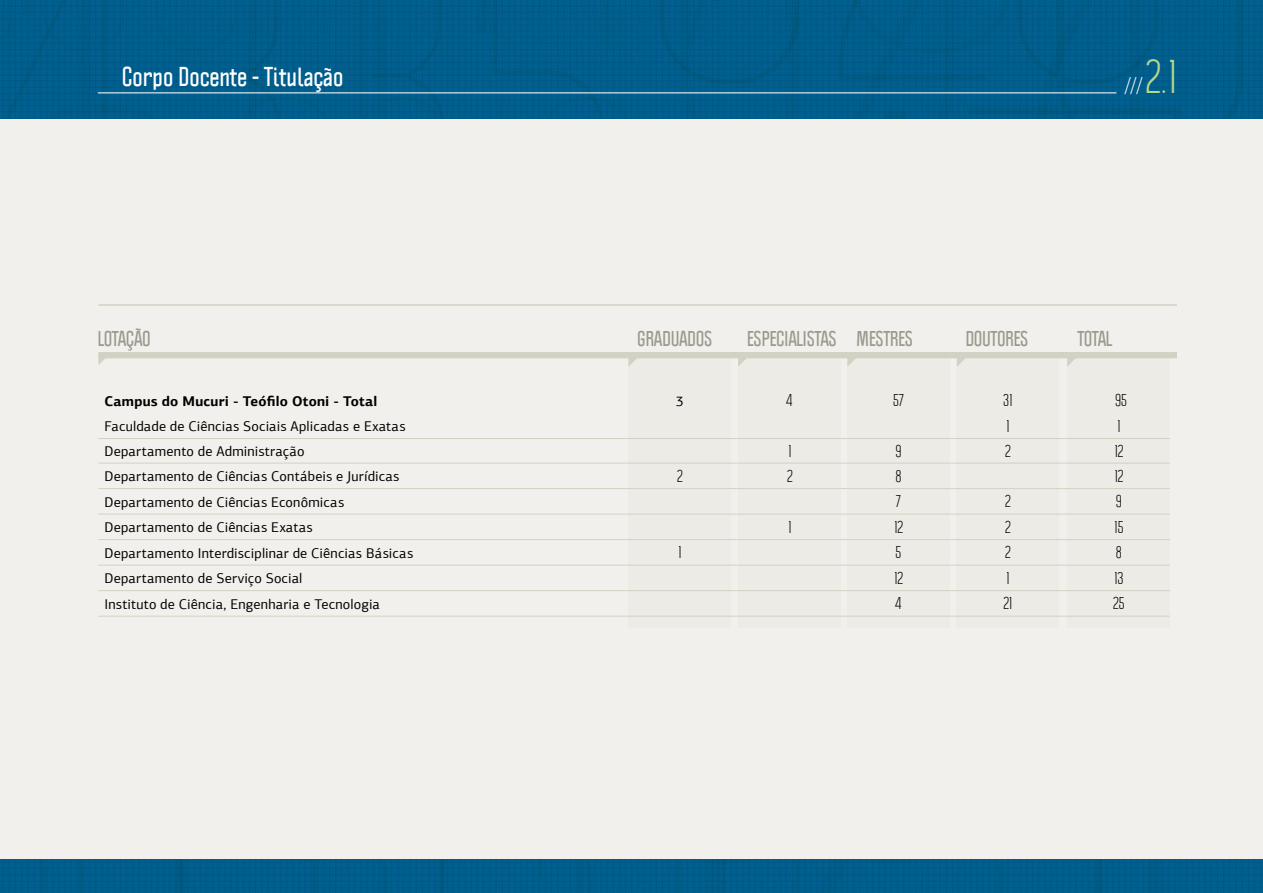
<style>
.page{position:relative;width:1263px;height:893px;background:#fff}
.page>*{position:absolute;margin:0;border:0;box-sizing:border-box;transform-origin:0 0}
.t1{font:43.35px "Politica";color:#b4d88b}
.t2{font:700 24px "Politica";color:#fff}
.t3{font:700 18.75px "Politica";letter-spacing:-.02em;color:#9c9a8e}
.t4{font:18.6px "Politica";color:#fff}
.t5{font:15.6px "Politica";color:#000}
.t6{font:14.1px "PF Agora Sans Pro";letter-spacing:.015em;color:#000}
.t7{font:700 14.1px "PF Agora Sans Pro";letter-spacing:.015em;color:#000}
</style>
<div class="page">
<div style="left:0;top:118px;width:1263px;height:775px;background:#f2f0ec"></div>
<div style="left:0;top:860px;width:1263px;height:33px;background:#005e8c"></div>
<div style="left:629px;top:352px;width:102px;height:275px;background:#ebe9e3"></div>
<div style="left:738px;top:352px;width:102px;height:275px;background:#ebe9e3"></div>
<div style="left:847px;top:352px;width:103px;height:275px;background:#ebe9e3"></div>
<div style="left:957px;top:352px;width:102px;height:275px;background:#ebe9e3"></div>
<div style="left:1068px;top:352px;width:102px;height:275px;background:#ebe9e3"></div>
<svg style="left:847px;top:358px;width:9px;height:8px"></svg>
<svg style="left:628px;top:358px;width:9px;height:9px"></svg>
<svg style="left:957px;top:358px;width:9px;height:8px"></svg>
<svg style="left:738px;top:358px;width:9px;height:8px"></svg>
<svg style="left:1067px;top:358px;width:9px;height:9px"></svg>
<div style="left:0;top:0;width:1263px;height:118px;background:#005e8c"></div>
<hr style="left:98px;top:92px;width:1018px;height:1px;background:#fff">
<hr style="left:98px;top:304px;width:1079px;height:2px;background:#d3d1c3">
<svg style="left:98px;top:358px;width:12px;height:7px"></svg>
<div style="left:98px;top:352px;width:1079px;height:6px;background:#d3d1c3"></div>
<hr style="left:98px;top:438px;width:531px;height:1px;background:#d3d1c3">
<hr style="left:629px;top:438px;width:102px;height:1px;background:#d3d1c3">
<hr style="left:740px;top:438px;width:100px;height:1px;background:#d3d1c3">
<hr style="left:847px;top:438px;width:103px;height:1px;background:#d3d1c3">
<hr style="left:957px;top:438px;width:102px;height:1px;background:#d3d1c3">
<hr style="left:1068px;top:438px;width:102px;height:1px;background:#d3d1c3">
<hr style="left:98px;top:463px;width:531px;height:1px;background:#d3d1c3">
<hr style="left:629px;top:463px;width:102px;height:1px;background:#d3d1c3">
<hr style="left:740px;top:463px;width:100px;height:1px;background:#d3d1c3">
<hr style="left:847px;top:463px;width:103px;height:1px;background:#d3d1c3">
<hr style="left:957px;top:463px;width:102px;height:1px;background:#d3d1c3">
<hr style="left:1068px;top:463px;width:102px;height:1px;background:#d3d1c3">
<hr style="left:98px;top:488px;width:531px;height:1px;background:#d3d1c3">
<hr style="left:629px;top:488px;width:102px;height:1px;background:#d3d1c3">
<hr style="left:740px;top:488px;width:100px;height:1px;background:#d3d1c3">
<hr style="left:847px;top:488px;width:103px;height:1px;background:#d3d1c3">
<hr style="left:957px;top:488px;width:102px;height:1px;background:#d3d1c3">
<hr style="left:1068px;top:488px;width:102px;height:1px;background:#d3d1c3">
<hr style="left:98px;top:514px;width:531px;height:1px;background:#d3d1c3">
<hr style="left:629px;top:514px;width:102px;height:1px;background:#d3d1c3">
<hr style="left:740px;top:514px;width:100px;height:1px;background:#d3d1c3">
<hr style="left:847px;top:514px;width:103px;height:1px;background:#d3d1c3">
<hr style="left:957px;top:514px;width:102px;height:1px;background:#d3d1c3">
<hr style="left:1068px;top:514px;width:102px;height:1px;background:#d3d1c3">
<hr style="left:98px;top:539px;width:531px;height:1px;background:#d3d1c3">
<hr style="left:629px;top:539px;width:102px;height:1px;background:#d3d1c3">
<hr style="left:740px;top:539px;width:100px;height:1px;background:#d3d1c3">
<hr style="left:847px;top:539px;width:103px;height:1px;background:#d3d1c3">
<hr style="left:957px;top:539px;width:102px;height:1px;background:#d3d1c3">
<hr style="left:1068px;top:539px;width:102px;height:1px;background:#d3d1c3">
<hr style="left:98px;top:565px;width:531px;height:1px;background:#d3d1c3">
<hr style="left:629px;top:565px;width:102px;height:1px;background:#d3d1c3">
<hr style="left:740px;top:565px;width:100px;height:1px;background:#d3d1c3">
<hr style="left:847px;top:565px;width:103px;height:1px;background:#d3d1c3">
<hr style="left:957px;top:565px;width:102px;height:1px;background:#d3d1c3">
<hr style="left:1068px;top:565px;width:102px;height:1px;background:#d3d1c3">
<hr style="left:98px;top:590px;width:531px;height:1px;background:#d3d1c3">
<hr style="left:98px;top:616px;width:531px;height:1px;background:#d3d1c3">
<hr style="left:629px;top:590px;width:102px;height:1px;background:#d3d1c3">
<hr style="left:629px;top:616px;width:102px;height:1px;background:#d3d1c3">
<hr style="left:740px;top:590px;width:100px;height:1px;background:#d3d1c3">
<hr style="left:740px;top:616px;width:100px;height:1px;background:#d3d1c3">
<hr style="left:847px;top:590px;width:103px;height:1px;background:#d3d1c3">
<hr style="left:847px;top:616px;width:103px;height:1px;background:#d3d1c3">
<hr style="left:957px;top:590px;width:102px;height:1px;background:#d3d1c3">
<hr style="left:957px;top:616px;width:102px;height:1px;background:#d3d1c3">
<hr style="left:1068px;top:590px;width:102px;height:1px;background:#d3d1c3">
<hr style="left:1068px;top:616px;width:102px;height:1px;background:#d3d1c3">
<h2 class="t2" style="left:122px;top:61px;width:223px">CORPO DOCENTE - TITULAÇÃO</h2>
<h3 class="t3" style="left:98px;top:326px;width:55px">LOTAÇÃO</h3>
<h1 class="t1" style="left:1145px;top:49px;width:33px">2.1</h1>
<h3 class="t4" style="left:1125px;top:74px;width:19px">///</h3>
<h3 class="t3" style="left:637px;top:326px;width:76px">GRADUADOS</h3>
<h3 class="t3" style="left:747px;top:326px;width:168px">ESPECIALISTAS MESTRES</h3>
<h3 class="t3" style="left:965px;top:326px;width:64px">DOUTORES</h3>
<h3 class="t3" style="left:1077px;top:326px;width:36px">TOTAL</h3>
<p class="t7" style="left:105px;top:392px;width:274px">Campus do Mucuri - Teófilo Otoni - Total</p>
<p class="t6" style="left:676px;top:392px;width:9px">3</p>
<p class="t5" style="left:786px;top:390px;width:8px">4</p>
<p class="t5" style="left:893px;top:390px;width:12px">57</p>
<p class="t5" style="left:1003px;top:390px;width:11px">31</p>
<p class="t5" style="left:1115px;top:390px;width:13px">95</p>
<p class="t6" style="left:105px;top:418px;width:303px">Faculdade de Ciências Sociais Aplicadas e Exatas</p>
<p class="t5" style="left:1006px;top:416px;width:5px">1</p>
<p class="t5" style="left:1117px;top:416px;width:5px">1</p>
<p class="t6" style="left:105px;top:443px;width:202px">Departamento de Administração</p>
<p class="t5" style="left:788px;top:441px;width:5px">1</p>
<p class="t5" style="left:895px;top:441px;width:8px">9</p>
<p class="t5" style="left:1005px;top:441px;width:7px">2</p>
<p class="t5" style="left:1114px;top:441px;width:10px">12</p>
<p class="t6" style="left:105px;top:468px;width:297px">Departamento de Ciências Contábeis e Jurídicas</p>
<p class="t5" style="left:677px;top:466px;width:7px">2</p>
<p class="t5" style="left:787px;top:466px;width:7px">2</p>
<p class="t5" style="left:895px;top:466px;width:8px">8</p>
<p class="t5" style="left:1114px;top:466px;width:10px">12</p>
<p class="t6" style="left:105px;top:493px;width:241px">Departamento de Ciências Econômicas</p>
<p class="t5" style="left:896px;top:491px;width:6px">7</p>
<p class="t5" style="left:1005px;top:491px;width:7px">2</p>
<p class="t5" style="left:1116px;top:491px;width:8px">9</p>
<p class="t6" style="left:105px;top:519px;width:210px">Departamento de Ciências Exatas</p>
<p class="t5" style="left:788px;top:517px;width:5px">1</p>
<p class="t5" style="left:894px;top:517px;width:10px">12</p>
<p class="t5" style="left:1005px;top:517px;width:7px">2</p>
<p class="t5" style="left:1114px;top:517px;width:11px">15</p>
<p class="t6" style="left:105px;top:544px;width:310px">Departamento Interdisciplinar de Ciências Básicas</p>
<p class="t5" style="left:678px;top:542px;width:5px">1</p>
<p class="t5" style="left:896px;top:542px;width:7px">5</p>
<p class="t5" style="left:1005px;top:542px;width:7px">2</p>
<p class="t5" style="left:1116px;top:542px;width:8px">8</p>
<p class="t6" style="left:105px;top:570px;width:199px">Departamento de Serviço Social</p>
<p class="t5" style="left:894px;top:568px;width:10px">12</p>
<p class="t5" style="left:1006px;top:568px;width:5px">1</p>
<p class="t5" style="left:1114px;top:568px;width:11px">13</p>
<p class="t6" style="left:105px;top:595px;width:277px">Instituto de Ciência, Engenharia e Tecnologia</p>
<p class="t5" style="left:895px;top:594px;width:8px">4</p>
<p class="t5" style="left:1003px;top:594px;width:10px">21</p>
<p class="t5" style="left:1113px;top:594px;width:13px">25</p>
</div>
